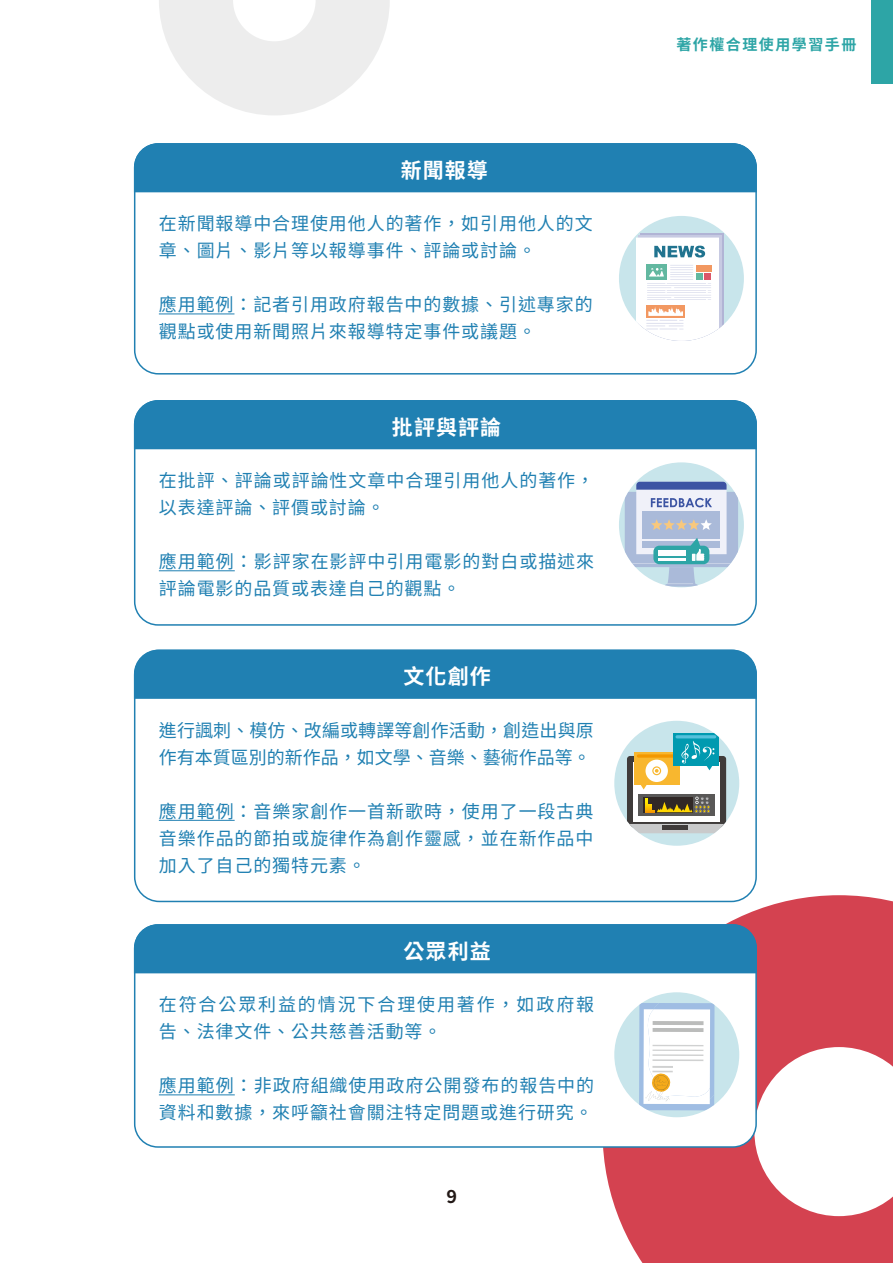
<style>
.page{position:relative;width:893px;height:1263px;background:#fff}
.page>*{position:absolute;margin:0;border:0;box-sizing:border-box;transform-origin:0 0}
.t1{font:700 21px "Noto Sans TC";letter-spacing:.05em;color:#fff}
.t2{font:18px/27px "Noto Sans TC";letter-spacing:.05em;color:#2080b2}
.t3{font:18px/27px "Noto Sans TC";letter-spacing:.005em;color:#2080b2}
.t4{font:18px/27px "Noto Sans TC";letter-spacing:.105em;color:#2080b2}
.t5{font:700 15px "Noto Sans TC";letter-spacing:.1em;color:#2da5a6}
</style>
<div class="page">
<svg style="left:159px;top:1px;width:231px;height:114px"></svg>
<svg style="left:603px;top:895px;width:290px;height:368px;fill:#d44250"></svg>
<div style="left:872px;top:1px;width:21px;height:83px;background:#2da5a6"></div>
<div style="left:133px;top:143px;width:624px;height:50px;background:#2080b2"></div>
<hr style="left:159px;top:313px;width:75px;height:1px;background:#2080b2">
<div style="left:619px;top:216px;width:125px;height:125px;background:#c8e5eb;border-radius:50%"></div>
<svg style="left:640px;top:233px;width:83px;height:94px"></svg>
<div style="left:638px;top:235px;width:83px;height:106px;background:linear-gradient(to right,#dee0ee,#dee0ee)"></div>
<svg style="left:636px;top:238px;width:83px;height:103px;background:#ebedeb"></svg>
<hr style="left:159px;top:570px;width:76px;height:1px;background:#2080b2">
<div style="left:133px;top:400px;width:624px;height:50px;background:#2080b2"></div>
<div style="left:134px;top:400px;width:623px;height:226px;border:2px solid #2080b2;border-radius:23px"></div>
<div style="left:619px;top:462px;width:125px;height:125px;background:#c8e5eb;border-radius:50%"></div>
<svg style="left:625px;top:482px;width:113px;height:105px"></svg>
<hr style="left:159px;top:820px;width:76px;height:1px;background:#2080b2">
<div style="left:133px;top:649px;width:624px;height:50px;background:#2080b2"></div>
<div style="left:134px;top:650px;width:623px;height:252px;border:2px solid #2080b2;border-radius:25px"></div>
<div style="left:614px;top:721px;width:125px;height:125px;background:#c8e5eb;border-radius:50%"></div>
<div style="left:627px;top:756px;width:99px;height:71px;background:#3f3b3a;border-radius:3px"></div>
<div style="left:633px;top:762px;width:87px;height:59px;background:#fff"></div>
<svg style="left:627px;top:824px;width:99px;height:9px"></svg>
<hr style="left:663px;top:825px;width:25px;height:4px;background:#3f3b3a">
<div style="left:635px;top:752px;width:45px;height:33px;background:#f8b72f"></div>
<hr style="left:637px;top:754px;width:41px;height:4px;background:#f39d09;border-radius:2px">
<div style="left:673px;top:733px;width:45px;height:33px;background:#009ab0"></div>
<hr style="left:675px;top:735px;width:41px;height:3px;background:#54c1db;border-radius:2px">
<svg style="left:681px;top:741px;width:33px;height:29px"></svg>
<svg style="left:641px;top:760px;width:27px;height:29px"></svg>
<div style="left:638px;top:794px;width:77px;height:21px;background:#595857"></div>
<div style="left:643px;top:797px;width:12px;height:15px;background:#302826"></div>
<svg style="left:645px;top:797px;width:65px;height:16px"></svg>
<div style="left:135px;top:925px;width:621px;height:222px;background:#fff;border-radius:23px"></div>
<div style="left:133px;top:923px;width:625px;height:51px;background:#2080b2"></div>
<hr style="left:159px;top:1094px;width:76px;height:1px;background:#2080b2">
<div style="left:614px;top:992px;width:125px;height:125px;background:#c8e5eb;border-radius:50%"></div>
<svg style="left:639px;top:1003px;width:75px;height:107px;background:#e4e8ec"></svg>
<p class="t1" style="left:401px;top:158px;width:89px">新聞報導</p>
<p class="t2" style="left:159px;top:210px;width:435px">在新聞報導中合理使用他人的著作，如引用他人的文章、圖片、影片等以報導事件、評論或討論。</p>
<p class="t2" style="left:159px;top:291px;width:435px">應用範例：記者引用政府報告中的數據、引述專家的觀點或使用新聞照片來報導特定事件或議題。</p>
<p class="t1" style="left:392px;top:415px;width:111px">批評與評論</p>
<p class="t2" style="left:159px;top:467px;width:437px">在批評、評論或評論性文章中合理引用他人的著作，以表達評論、評價或討論。</p>
<p class="t2" style="left:159px;top:548px;width:437px">應用範例：影評家在影評中引用電影的對白或描述來評論電影的品質或表達自己的觀點。</p>
<p class="t1" style="left:404px;top:665px;width:89px">文化創作</p>
<p class="t3" style="left:159px;top:717px;width:436px">進行諷刺、模仿、改編或轉譯等創作活動，創造出與原作有本質區別的新作品，如文學、音樂、藝術作品等。</p>
<p class="t2" style="left:159px;top:798px;width:436px;text-align:justify">應用範例：音樂家創作一首新歌時，使用了一段古典音樂作品的節拍或旋律作為創作靈感，並在新作品中加入了自己的獨特元素。</p>
<p class="t1" style="left:404px;top:939px;width:89px">公眾利益</p>
<p class="t4" style="left:159px;top:991px;width:437px">在符合公眾利益的情況下合理使用著作，如政府報告、法律文件、公共慈善活動等。</p>
<p class="t2" style="left:159px;top:1072px;width:437px">應用範例：非政府組織使用政府公開發布的報告中的資料和數據，來呼籲社會關注特定問題或進行研究。</p>
<p class="t5" style="left:676px;top:36px;width:182px">著作權合理使用學習手冊</p>
</div>
